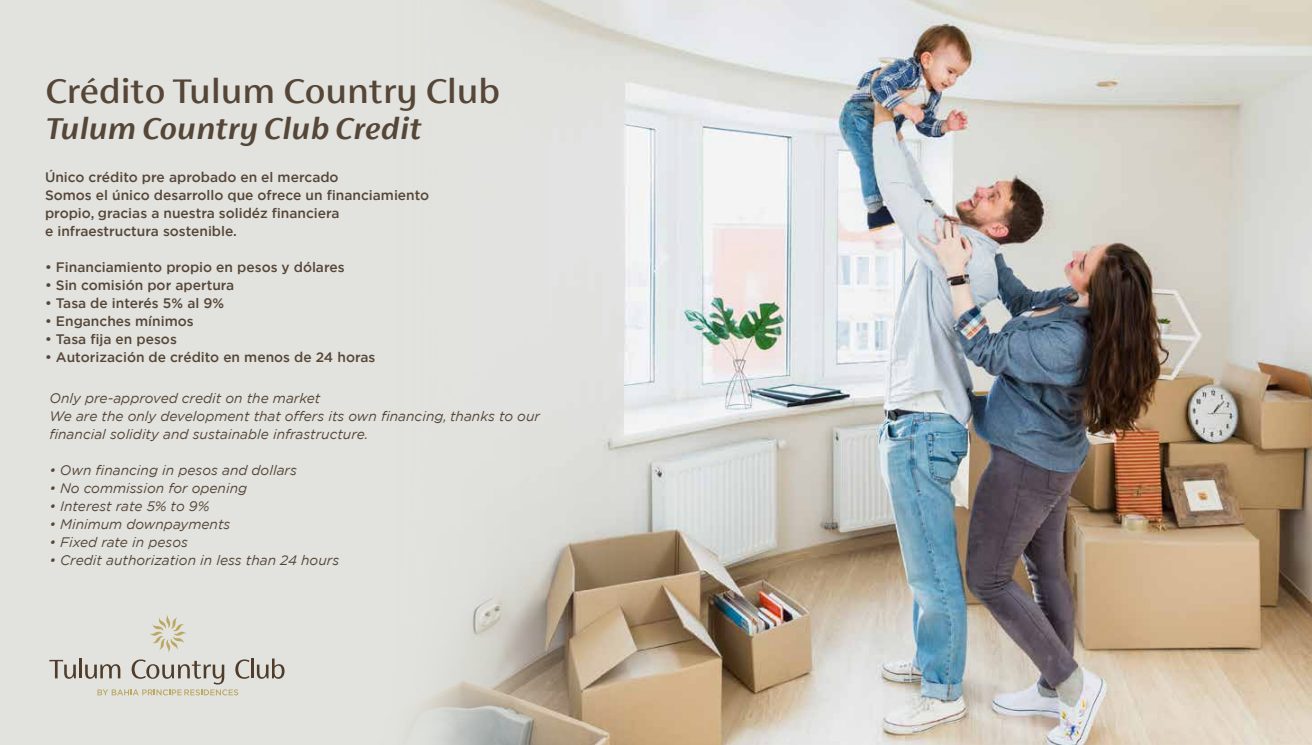
<style>
.page{position:relative;width:1312px;height:745px;background:#fff}
.page>*{position:absolute;margin:0;border:0;box-sizing:border-box;transform-origin:0 0}
.t1{font:500 38px "FS Siena";color:#564638}
.t2{font:italic 600 33.25px "FS Siena";color:#564638}
.t3{font:500 13.75px/18px "Gotham";color:#564638}
.t4{font:italic 13.75px/18px "Gotham";color:#564638}
</style>
<div class="page">
<div style="left:0;top:0;width:1311px;height:744px;background:#e2e3de"></div>
<img style="left:415px;top:0;width:896px;height:744px">
<svg style="left:150px;top:615px;width:36px;height:36px"></svg>
<svg style="left:49px;top:659px;width:27px;height:19px"></svg>
<hr style="left:79px;top:658px;width:3px;height:20px;background:#503c2a">
<svg style="left:85px;top:659px;width:164px;height:36px"></svg>
<hr style="left:251px;top:658px;width:2px;height:20px;background:#503c2a">
<svg style="left:257px;top:658px;width:27px;height:20px"></svg>
<h1 class="t1" style="left:45px;top:70px;width:456px">Crédito Tulum Country Club</h1>
<h2 class="t2" style="left:45px;top:110px;width:378px">Tulum Country Club Credit</h2>
<p class="t3" style="left:45px;top:167px;width:385px">Único crédito pre aprobado en el mercado<br>Somos el único desarrollo que ofrece un financiamiento propio, gracias a nuestra solidéz financiera<br>e infraestructura sostenible.</p>
<p class="t3" style="left:45px;top:257px;width:301px">• Financiamiento propio en pesos y dólares</p>
<p class="t3" style="left:45px;top:275px;width:191px">• Sin comisión por apertura</p>
<p class="t3" style="left:45px;top:293px;width:181px">• Tasa de interés 5% al 9%</p>
<p class="t3" style="left:45px;top:311px;width:150px">• Enganches mínimos</p>
<p class="t3" style="left:45px;top:329px;width:133px">• Tasa fija en pesos</p>
<p class="t3" style="left:45px;top:347px;width:332px">• Autorización de crédito en menos de 24 horas</p>
<p class="t4" style="left:49px;top:388px;width:492px">Only pre-approved credit on the market<br>We are the only development that offers its own financing, thanks to our financial solidity and sustainable infrastructure.</p>
<p class="t4" style="left:49px;top:460px;width:249px">• Own financing in pesos and dollars</p>
<p class="t4" style="left:49px;top:478px;width:199px">• No commission for opening</p>
<p class="t4" style="left:49px;top:496px;width:161px">• Interest rate 5% to 9%</p>
<p class="t4" style="left:49px;top:514px;width:182px">• Minimum downpayments</p>
<p class="t4" style="left:49px;top:532px;width:140px">• Fixed rate in pesos</p>
<p class="t4" style="left:49px;top:550px;width:291px">• Credit authorization in less than 24 hours</p>
</div>
